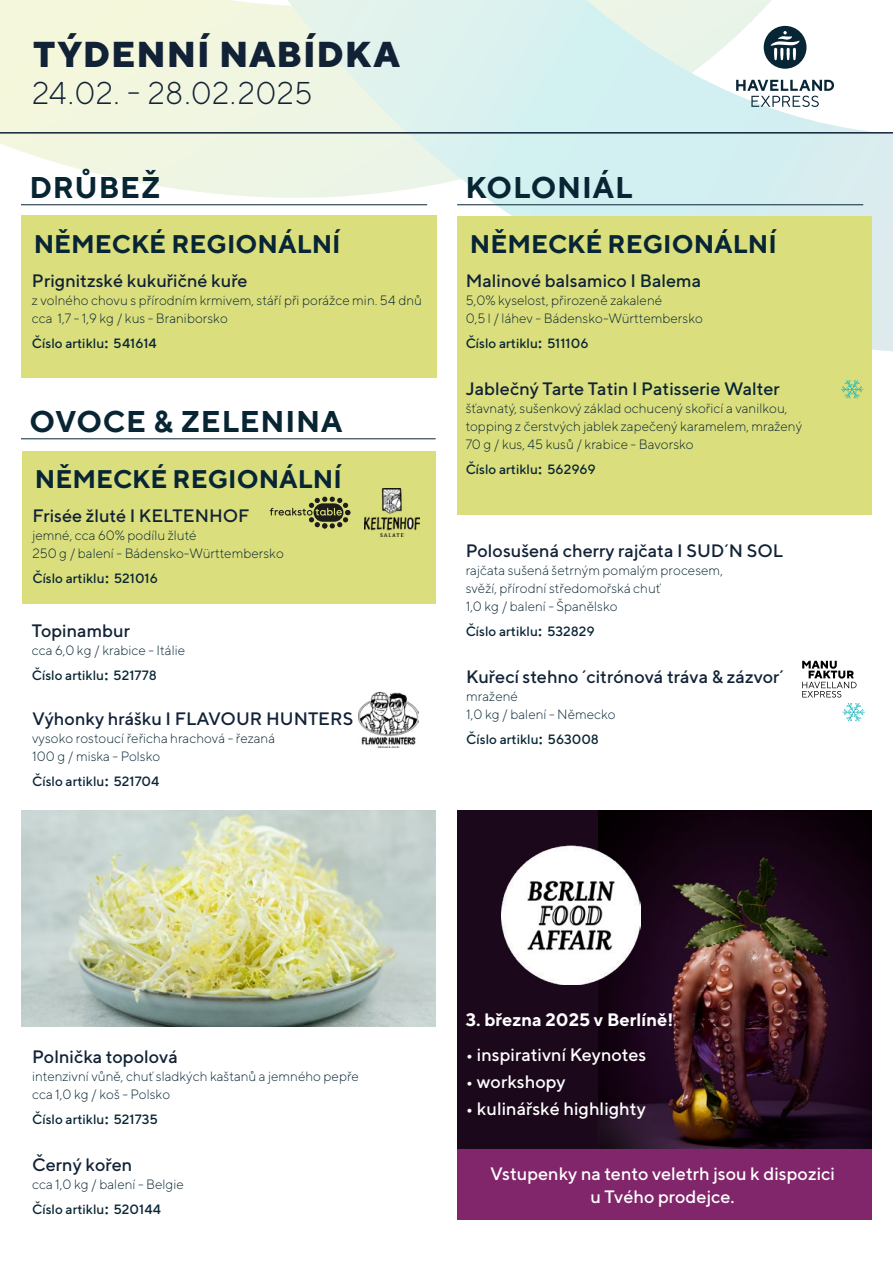
<style>
.page{position:relative;width:893px;height:1263px;background:#fff}
.page>*{position:absolute;margin:0;border:0;box-sizing:border-box;transform-origin:0 0}
.t1{font:800 36px "TT Norms";letter-spacing:.025em;color:#112236}
.t2{font:300 31.5px "TT Norms";letter-spacing:.01em;color:#112236}
.t3{font:700 30px "TT Norms";letter-spacing:.025em;color:#082534}
.t4{font:700 25.5px "TT Norms";color:#072535}
.t5{font:500 18px "TT Norms";color:#112236}
.t6{font:500 18px/22.5px "TT Norms";color:#fff;text-align:center}
.t7{font:700 18px "TT Norms";color:#fff}
.t8{font:300 13.5px/18px "TT Norms";color:#082534}
.t9{font:500 13.5px "TT Norms";color:#082534}
.s1{font-family:"Trebuchet MS";font-weight:700}
.s2{font-weight:500}
.s3{color:#082534}
</style>
<div class="page">
<svg style="left:0;top:0;width:893px;height:378px"></svg>
<svg style="left:764px;top:26px;width:42px;height:43px"></svg>
<svg style="left:736px;top:80px;width:98px;height:27px"></svg>
<hr style="left:0;top:132px;width:893px;height:2px;background:#112236">
<hr style="left:21px;top:438px;width:415px;height:1px;background:#072535">
<img style="left:358px;top:692px;width:60px;height:56px">
<div style="left:22px;top:451px;width:414px;height:153px;background:#dade7c"></div>
<img style="left:364px;top:488px;width:55px;height:49px">
<svg style="left:270px;top:497px;width:80px;height:31px"></svg>
<img style="left:21px;top:810px;width:415px;height:216px">
<div style="left:457px;top:216px;width:415px;height:298px;background:#dade7c"></div>
<hr style="left:457px;top:204px;width:406px;height:1px;background:#072535">
<svg style="left:802px;top:661px;width:54px;height:36px"></svg>
<svg style="left:842px;top:703px;width:23px;height:18px"></svg>
<svg style="left:841px;top:380px;width:22px;height:18px"></svg>
<div style="left:457px;top:810px;width:415px;height:388px;background:#1b081b"></div>
<img style="left:598px;top:810px;width:274px;height:339px">
<div style="left:457px;top:1149px;width:415px;height:71px;background:#82266b"></div>
<img style="left:502px;top:845px;width:139px;height:139px">
<div style="left:21px;top:215px;width:415px;height:163px;background:#dade7c"></div>
<hr style="left:21px;top:204px;width:406px;height:1px;background:#072535">
<h1 class="t1" style="left:33px;top:32px;width:368px">TÝDENNÍ NABÍDKA</h1>
<h2 class="t2" style="left:32px;top:73px;width:282px">24.02. - 28.02.2025</h2>
<h3 class="t3" style="left:29px;top:169px;width:133px">DRŮBEŽ</h3>
<h3 class="t4" style="left:34px;top:228px;width:308px">NĚMECKÉ REGIONÁLNÍ</h3>
<h3 class="t5" style="left:32px;top:270px;width:217px">Prignitzské kukuřičné kuře</h3>
<p class="t8" style="left:32px;top:291px;width:391px">z volného chovu s přírodním krmivem, stáří při porážce min. 54 dnů cca 1,7 - 1,9 kg / kus - Braniborsko</p>
<p class="t9" style="left:32px;top:335px;width:126px">Číslo artiklu<span class="s1">:</span> 541614</p>
<h3 class="t3" style="left:30px;top:403px;width:315px">OVOCE &amp; ZELENINA</h3>
<h3 class="t4" style="left:35px;top:463px;width:308px">NĚMECKÉ REGIONÁLNÍ</h3>
<h3 class="t5" style="left:32px;top:505px;width:219px">Frisée žluté I KELTENHOF</h3>
<p class="t8" style="left:32px;top:526px;width:253px">jemné, cca 60% podílu žluté<br>250 g / balení - Bádensko-Württembersko</p>
<p class="t9" style="left:32px;top:570px;width:127px">Číslo artiklu<span class="s1">:</span> 521016</p>
<h3 class="t5" style="left:32px;top:620px;width:100px">Topinambur</h3>
<p class="t8" style="left:32px;top:638px;width:155px;line-height:24.9px">cca 6,0 kg / krabice - Itálie<br><span class="s2">Číslo artiklu</span><span class="s1">:</span> <span class="s2">521778</span></p>
<h3 class="t5" style="left:32px;top:708px;width:323px">Výhonky hrášku I FLAVOUR HUNTERS</h3>
<p class="t8" style="left:32px;top:729px;width:244px">vysoko rostoucí řeřicha hrachová - řezaná<br>100 g / miska - Polsko</p>
<p class="t9" style="left:32px;top:773px;width:129px">Číslo artiklu<span class="s1">:</span> 521704</p>
<h3 class="t3" style="left:466px;top:169px;width:169px">KOLONIÁL</h3>
<h3 class="t4" style="left:470px;top:228px;width:308px">NĚMECKÉ REGIONÁLNÍ</h3>
<h3 class="t5" style="left:466px;top:270px;width:237px">Malinové balsamico <span class="s3">I Balema</span></h3>
<p class="t8" style="left:466px;top:291px;width:239px">5,0% kyselost, přirozeně zakalené<br>0,5 l / láhev - Bádensko-Württembersko</p>
<p class="t9" style="left:466px;top:335px;width:124px">Číslo artiklu<span class="s1">:</span> 511106</p>
<h3 class="t5" style="left:466px;top:378px;width:316px">Jablečný Tarte Tatin <span class="s3">I Patisserie Walter</span></h3>
<p class="t8" style="left:466px;top:399px;width:338px">šťavnatý, sušenkový základ ochucený skořicí a vanilkou, topping z čerstvých jablek zapečený karamelem, mražený<br>70 g / kus, 45 kusů / krabice - Bavorsko</p>
<p class="t9" style="left:466px;top:461px;width:132px">Číslo artiklu<span class="s1">:</span> 562969</p>
<h3 class="t5" style="left:466px;top:540px;width:319px">Polosušená cherry rajčata I SUD´N SOL</h3>
<p class="t8" style="left:466px;top:561px;width:259px">rajčata sušená šetrným pomalým procesem, svěží, přírodní středomořská chuť<br>1,0 kg / balení - Španělsko</p>
<p class="t9" style="left:466px;top:623px;width:131px">Číslo artiklu<span class="s1">:</span> 532829</p>
<h3 class="t5" style="left:466px;top:666px;width:319px">Kuřecí stehno ´citrónová tráva &amp; zázvor´</h3>
<p class="t8" style="left:466px;top:687px;width:151px">mražené<br>1,0 kg / balení - Německo</p>
<p class="t9" style="left:466px;top:731px;width:134px">Číslo artiklu<span class="s1">:</span> 563008</p>
<h3 class="t5" style="left:32px;top:1046px;width:147px">Polnička topolová</h3>
<p class="t8" style="left:32px;top:1067px;width:328px">intenzivní vůně, chuť sladkých kaštanů a jemného pepře cca 1,0 kg / koš - Polsko</p>
<p class="t9" style="left:32px;top:1111px;width:127px">Číslo artiklu<span class="s1">:</span> 521735</p>
<h3 class="t5" style="left:32px;top:1154px;width:102px">Černý kořen</h3>
<p class="t8" style="left:32px;top:1172px;width:153px;line-height:24.9px">cca 1,0 kg / balení - Belgie<br><span class="s2">Číslo artiklu</span><span class="s1">:</span> <span class="s2">520144</span></p>
<h3 class="t7" style="left:466px;top:1008px;width:209px">3. března 2025 v Berlíně!</h3>
<h3 class="t6" style="left:466px;top:1043px;width:182px">• inspirativní Keynotes</h3>
<h3 class="t6" style="left:466px;top:1070px;width:101px">• workshopy</h3>
<h3 class="t6" style="left:466px;top:1097px;width:182px">• kulinářské highlighty</h3>
<h3 class="t6" style="left:490px;top:1162px;width:346px">Vstupenky na tento veletrh jsou k dispozici u Tvého prodejce.</h3>
</div>
